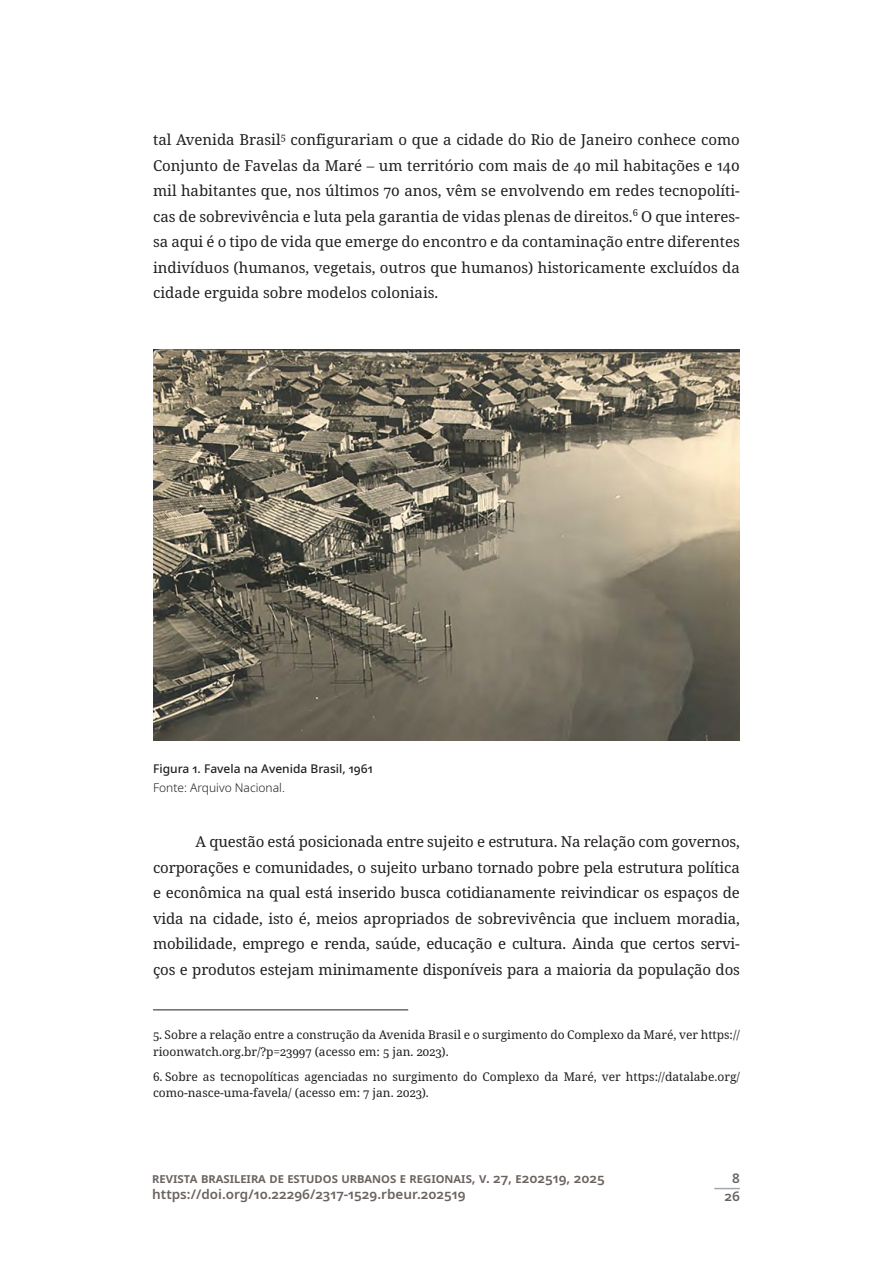
<style>
.page{position:relative;width:893px;height:1263px;background:#fff}
.page>*{position:absolute;margin:0;border:0;box-sizing:border-box;transform-origin:0 0}
.texto_nor_ant{font:15px/25.5px "Noto Serif";color:#231f20;text-align:justify}
.texto_nor_ant_dep{font:15px/25.5px "Noto Serif";letter-spacing:-.01em;color:#231f20;text-align:justify}
.t1{font:600 13.5px/16.5px "Noto Sans";color:#6b6360}
.nota_rod{font:12px/16.5px "Noto Serif";color:#231f20}
.titulo_tab_fig{font:500 12px "Noto Sans";color:#231f20}
.legenda_esq{font:300 12px "Noto Sans";color:#231f20}
</style>
<div class="page">
<svg style="left:714px;top:1188px;width:26px;height:1px"></svg>
<img style="left:153px;top:349px;width:587px;height:391px">
<hr style="left:153px;top:1009px;width:255px;height:1px;background:#231f20">
<p class="texto_nor_ant" style="left:153px;top:127px;width:588px">tal Avenida Brasil<sup>5</sup> configurariam o que a cidade do Rio de Janeiro conhece como Conjunto de Favelas da Maré – um território com mais de 40 mil habitações e 140 mil habitantes que, nos últimos 70 anos, vêm se envolvendo em redes tecnopolíti&shy;cas de sobrevivência e luta pela garantia de vidas plenas de direitos.<sup>6</sup> O que interes&shy;sa aqui é o tipo de vida que emerge do encontro e da contaminação entre diferentes indivíduos (humanos, vegetais, outros que humanos) historicamente excluídos da cidade erguida sobre modelos coloniais.</p>
<p class="titulo_tab_fig" style="left:153px;top:760px;width:221px">Figura 1. Favela na Avenida Brasil, 1961</p>
<p class="legenda_esq" style="left:153px;top:779px;width:133px">Fonte: Arquivo Nacional.</p>
<p class="texto_nor_ant_dep" style="left:153px;top:829px;width:588px;text-indent:43px">A questão está posicionada entre sujeito e estrutura. Na relação com governos, corporações e comunidades, o sujeito urbano tornado pobre pela estrutura política e econômica na qual está inserido busca cotidianamente reivindicar os espaços de vida na cidade, isto é, meios apropriados de sobrevivência que incluem moradia, mobilidade, emprego e renda, saúde, educação e cultura. Ainda que certos servi&shy;ços e produtos estejam minimamente disponíveis para a maioria da população dos</p>
<p class="nota_rod" style="left:153px;top:1027px;width:588px">5. Sobre a relação entre a construção da Avenida Brasil e o surgimento do Complexo da Maré, ver https:// rioonwatch.org.br/?p=23997 (acesso em: 5 jan. 2023).</p>
<p class="nota_rod" style="left:153px;top:1068px;width:588px">6. Sobre as tecnopolíticas agenciadas no surgimento do Complexo da Maré, ver https://datalabe.org/ como-nasce-uma-favela/ (acesso em: 7 jan. 2023).</p>
<p class="t1" style="left:152px;top:1170px;width:454px">REVISTA BRASILEIRA DE ESTUDOS URBANOS E REGIONAIS, V. 27, E202519, 2025<br>HTTPS://DOI.ORG/10.22296/2317-1529.RBEUR.202519</p>
<p class="t1" style="left:724px;top:1169px;width:17px;line-height:18.6px;text-align:center">8<br>26</p>
</div>
